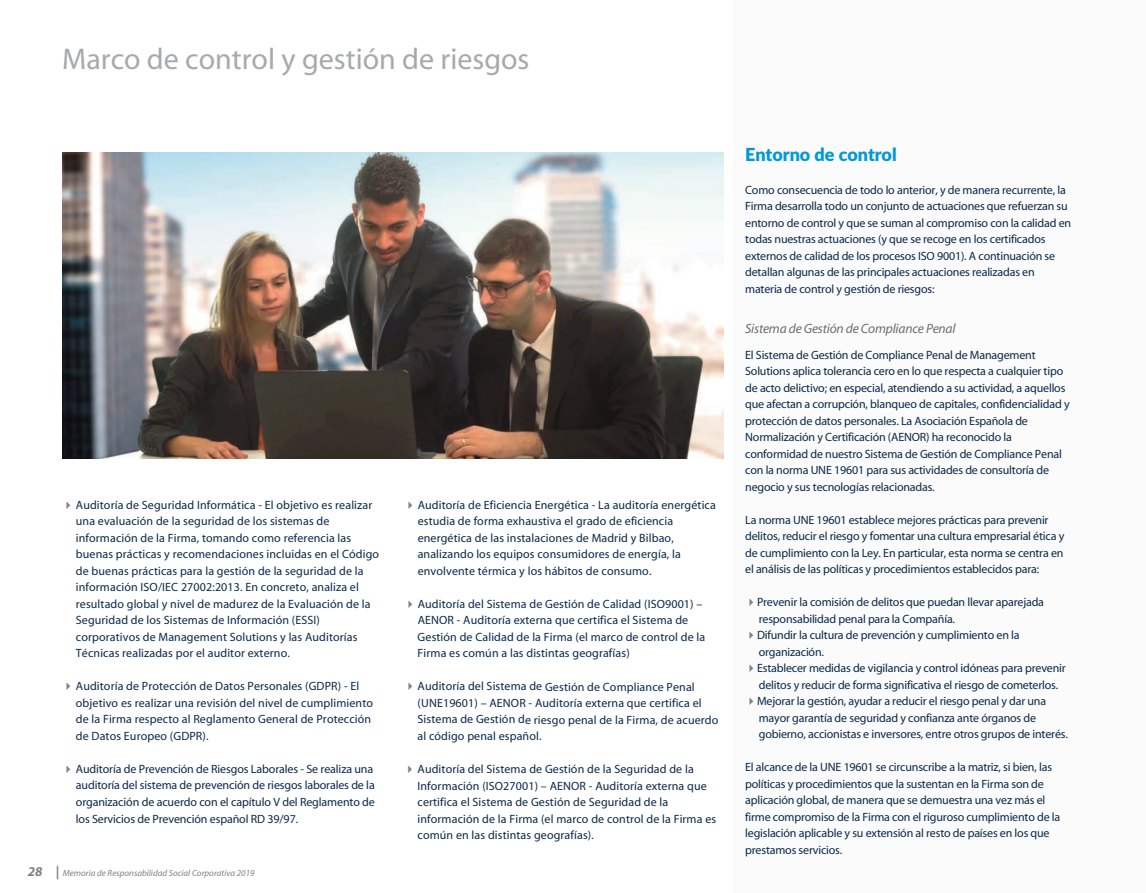
<style>
.page{position:relative;width:1146px;height:893px;background:#fff}
.page>*{position:absolute;margin:0;border:0;box-sizing:border-box;transform-origin:0 0}
.t1{font:30px "Myriad";color:#a8a9ad}
.t2{font:900 18px "Lato";color:#0099d8}
.t3{font:italic 13.5px "Myriad";letter-spacing:-.015em;color:#6c6d70}
.t4{font:12px/16.5px "Myriad";letter-spacing:-.015em;color:#0a294a}
.t5{font:12px/16.5px "Myriad";letter-spacing:.01em;color:#0a294a}
.t6{font:italic 9px "Myriad";color:#808285}
.s1{color:#808285}
.s2{font-weight:700;font-size:13.5px}
</style>
<div class="page">
<div style="left:733px;top:0;width:412px;height:893px;background:#fbfbfb"></div>
<img style="left:62px;top:152px;width:661px;height:307px">
<h1 class="t1" style="left:62px;top:44px;width:468px">Marco de control y gestión de riesgos</h1>
<p class="t5" style="left:76px;top:497px;width:305px;text-indent:-14px"><span class="s1">✔</span>Auditoría de Seguridad Informática - El objetivo es realizar una evaluación de la seguridad de los sistemas de información de la Firma, tomando como referencia las buenas prácticas y recomendaciones incluidas en el Código de buenas prácticas para la gestión de la seguridad de la información ISO/IEC 27002:2013. En concreto, analiza el resultado global y nivel de madurez de la Evaluación de la Seguridad de los Sistemas de Información (ESSI) corporativos de Management Solutions y las Auditorías Técnicas realizadas por el auditor externo.</p>
<p class="t5" style="left:76px;top:678px;width:299px;text-indent:-14px"><span class="s1">✔</span>Auditoría de Protección de Datos Personales (GDPR) - El objetivo es realizar una revisión del nivel de cumplimiento de la Firma respecto al Reglamento General de Protección de Datos Europeo (GDPR).</p>
<p class="t4" style="left:76px;top:761px;width:300px;text-indent:-14px"><span class="s1">✔</span>Auditoría de Prevención de Riesgos Laborales - Se realiza una auditoría del sistema de prevención de riesgos laborales de la organización de acuerdo con el capítulo V del Reglamento de los Servicios de Prevención español RD 39/97.</p>
<p class="t6" style="left:28px;top:868px;width:228px"><span class="s2">28 |</span> Memoria de Responsabilidad Social Corporativa 2019</p>
<p class="t5" style="left:417px;top:497px;width:299px;text-indent:-14px"><span class="s1">✔</span>Auditoría de Eficiencia Energética - La auditoría energética estudia de forma exhaustiva el grado de eficiencia energética de las instalaciones de Madrid y Bilbao, analizando los equipos consumidores de energía, la envolvente térmica y los hábitos de consumo.</p>
<p class="t5" style="left:417px;top:596px;width:289px;text-indent:-14px"><span class="s1">✔</span>Auditoría del Sistema de Gestión de Calidad (ISO9001) – AENOR - Auditoría externa que certifica el Sistema de Gestión de Calidad de la Firma (el marco de control de la Firma es común a las distintas geografías)</p>
<p class="t5" style="left:417px;top:678px;width:302px;text-indent:-14px"><span class="s1">✔</span>Auditoría del Sistema de Gestión de Compliance Penal (UNE19601) – AENOR - Auditoría externa que certifica el Sistema de Gestión de riesgo penal de la Firma, de acuerdo al código penal español.</p>
<p class="t5" style="left:417px;top:761px;width:300px;text-indent:-14px"><span class="s1">✔</span>Auditoría del Sistema de Gestión de la Seguridad de la Información (ISO27001) – AENOR - Auditoría externa que certifica el Sistema de Gestión de Seguridad de la información de la Firma (el marco de control de la Firma es común en las distintas geografías).</p>
<h2 class="t2" style="left:745px;top:144px;width:153px">Entorno de control</h2>
<p class="t4" style="left:745px;top:182px;width:327px">Como consecuencia de todo lo anterior, y de manera recurrente, la Firma desarrolla todo un conjunto de actuaciones que refuerzan su entorno de control y que se suman al compromiso con la calidad en todas nuestras actuaciones (y que se recoge en los certificados externos de calidad de los procesos ISO 9001). A continuación se detallan algunas de las principales actuaciones realizadas en materia de control y gestión de riesgos:</p>
<p class="t3" style="left:745px;top:322px;width:212px">Sistema de Gestión de Compliance Penal</p>
<p class="t4" style="left:745px;top:347px;width:326px">El Sistema de Gestión de Compliance Penal de Management Solutions aplica tolerancia cero en lo que respecta a cualquier tipo de acto delictivo; en especial, atendiendo a su actividad, a aquellos que afectan a corrupción, blanqueo de capitales, confidencialidad y protección de datos personales. La Asociación Española de Normalización y Certificación (AENOR) ha reconocido la conformidad de nuestro Sistema de Gestión de Compliance Penal con la norma UNE 19601 para sus actividades de consultoría de negocio y sus tecnologías relacionadas.</p>
<p class="t4" style="left:745px;top:512px;width:320px">La norma UNE 19601 establece mejores prácticas para prevenir delitos, reducir el riesgo y fomentar una cultura empresarial ética y de cumplimiento con la Ley. En particular, esta norma se centra en el análisis de las políticas y procedimientos establecidos para:</p>
<p class="t4" style="left:758px;top:594px;width:287px;text-indent:-14px"><span class="s1">✔</span>Prevenir la comisión de delitos que puedan llevar aparejada responsabilidad penal para la Compañía.</p>
<p class="t4" style="left:758px;top:627px;width:262px;text-indent:-14px"><span class="s1">✔</span>Difundir la cultura de prevención y cumplimiento en la organización.</p>
<p class="t4" style="left:745px;top:660px;width:322px;text-align:center"><span class="s1">✔</span>Establecer medidas de vigilancia y control idóneas para prevenir delitos y reducir de forma significativa el riesgo de cometerlos.</p>
<p class="t4" style="left:758px;top:693px;width:310px;text-indent:-14px"><span class="s1">✔</span>Mejorar la gestión, ayudar a reducir el riesgo penal y dar una mayor garantía de seguridad y confianza ante órganos de gobierno, accionistas e inversores, entre otros grupos de interés.</p>
<p class="t4" style="left:745px;top:759px;width:316px">El alcance de la UNE 19601 se circunscribe a la matriz, si bien, las políticas y procedimientos que la sustentan en la Firma son de aplicación global, de manera que se demuestra una vez más el firme compromiso de la Firma con el riguroso cumplimiento de la legislación aplicable y su extensión al resto de países en los que prestamos servicios.</p>
</div>
